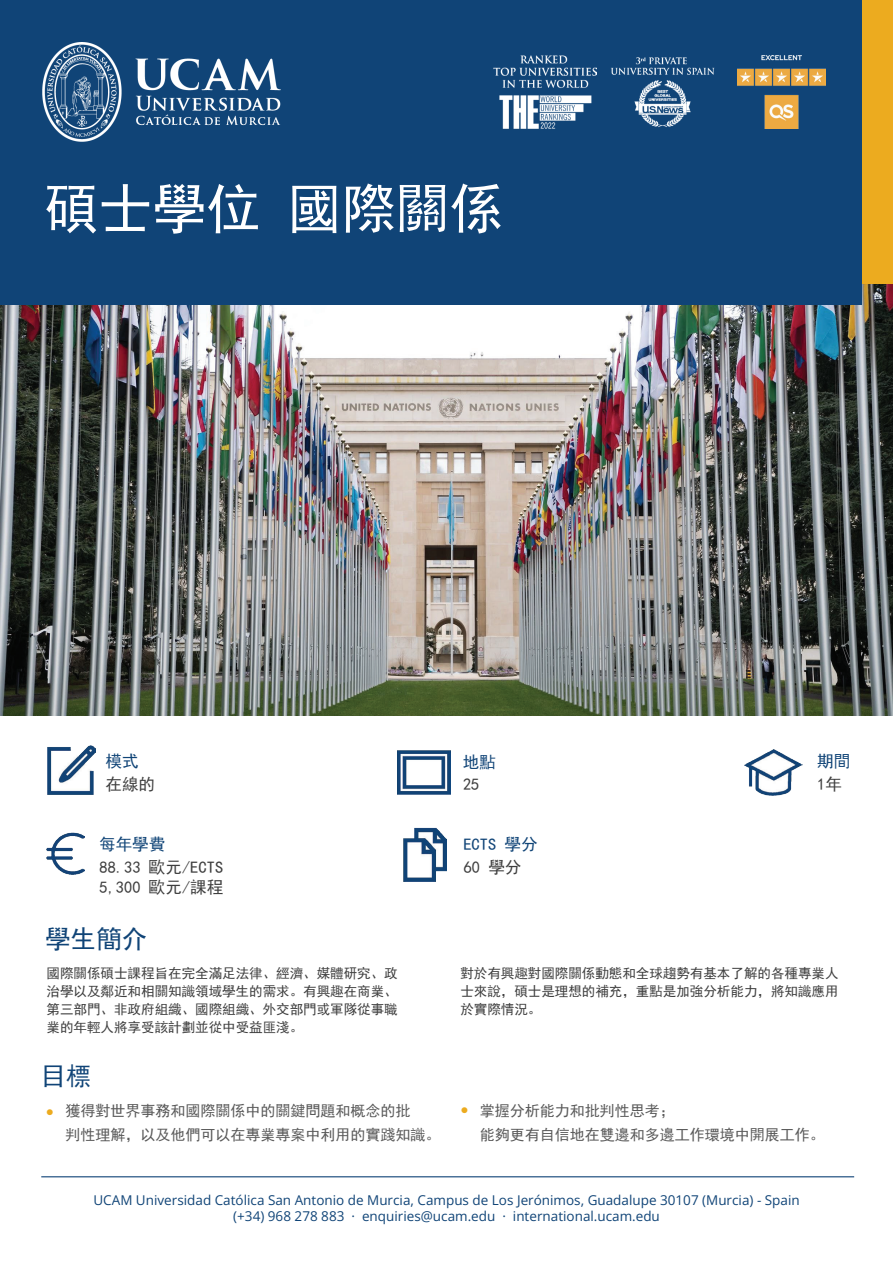
<style>
.page{position:relative;width:893px;height:1262px;background:#fff}
.page>*{position:absolute;margin:0;border:0;box-sizing:border-box;transform-origin:0 0}
.t1{font:54px "Sim Hei";color:#fff}
.t2{font:25.5px "Sim Hei";color:#104477}
.t3{font:16.5px/19.8px "Sim Hei";color:#3e3e3e}
.t4{font:16.5px "Sim Hei";color:#104477}
.t5{font:15px/24px "Sim Hei";color:#595959}
.t6{font:13.5px/18px "Sim Hei";color:#3e3e3e;text-align:justify}
.t7{font:13.5px/15.8px "Open Sans";color:#104477;text-align:center}
.s1{font-family:"Arial";font-style:italic;font-size:13.5px;color:#ecab1f}
</style>
<div class="page">
<hr style="left:41px;top:1176px;width:813px;height:1px;background:#104477">
<img style="left:0;top:283px;width:892px;height:432px">
<div style="left:856px;top:0;width:36px;height:283px;background:#ecab1f"></div>
<div style="left:0;top:0;width:861px;height:304px;background:#104477"></div>
<img style="left:43px;top:43px;width:238px;height:99px">
<img style="left:493px;top:56px;width:103px;height:72px">
<img style="left:611px;top:57px;width:103px;height:71px">
<img style="left:47px;top:746px;width:48px;height:48px">
<img style="left:744px;top:749px;width:58px;height:47px">
<img style="left:46px;top:832px;width:38px;height:42px">
<div style="left:397px;top:824px;width:55px;height:65px;background:linear-gradient(to right,#fff,#fff)"></div>
<img style="left:403px;top:827px;width:43px;height:54px">
<img style="left:397px;top:750px;width:53px;height:44px">
<img style="left:737px;top:56px;width:88px;height:72px">
<h1 class="t1" style="left:44px;top:181px;width:461px">碩士學位 國際關係</h1>
<p class="t4" style="left:106px;top:753px;width:34px">模式</p>
<p class="t3" style="left:106px;top:774px;width:51px">在線的</p>
<p class="t4" style="left:99px;top:836px;width:67px">每年學費</p>
<p class="t3" style="left:99px;top:857px;width:125px">88.33 歐元/ECTS<br>5,300 歐元/課程</p>
<p class="t4" style="left:463px;top:753px;width:34px">地點</p>
<p class="t3" style="left:463px;top:774px;width:18px">25</p>
<p class="t4" style="left:463px;top:836px;width:76px">ECTS 學分</p>
<p class="t3" style="left:463px;top:857px;width:59px">60 學分</p>
<p class="t4" style="left:817px;top:753px;width:34px">期間</p>
<p class="t3" style="left:817px;top:774px;width:26px">1年</p>
<h2 class="t2" style="left:45px;top:926px;width:103px">學生簡介</h2>
<p class="t6" style="left:47px;top:964px;width:353px">國際關係碩士課程旨在完全滿足法律、經濟、媒體研究、政治學以及鄰近和相關知識領域學生的需求。有興趣在商業、第三部門、非政府組織、國際組織、外交部門或軍隊從事職業的年輕人將享受該計劃並從中受益匪淺。</p>
<p class="t6" style="left:460px;top:964px;width:379px">對於有興趣對國際關係動態和全球趨勢有基本了解的各種專業人士來說，碩士是理想的補充，重點是加強分析能力，將知識應用於實際情況。</p>
<h2 class="t2" style="left:40px;top:1062px;width:53px">目標</h2>
<p class="t5" style="left:65px;top:1098px;width:376px;text-indent:-19px"><span class="s1">●</span> 獲得對世界事務和國際關係中的關鍵問題和概念的批<br>判性理解，以及他們可以在專業專案中利用的實踐知識。</p>
<p class="t5" style="left:479px;top:1098px;width:346px;text-indent:-19px"><span class="s1">●</span> 掌握分析能力和批判性思考；<br>能夠更有自信地在雙邊和多邊工作環境中開展工作。</p>
<p class="t7" style="left:93px;top:1192px;width:707px">UCAM Universidad Católica San Antonio de Murcia, Campus de Los Jerónimos, Guadalupe 30107 (Murcia) - Spain (+34) 968 278 883 · enquiries@ucam.edu · international.ucam.edu</p>
</div>
